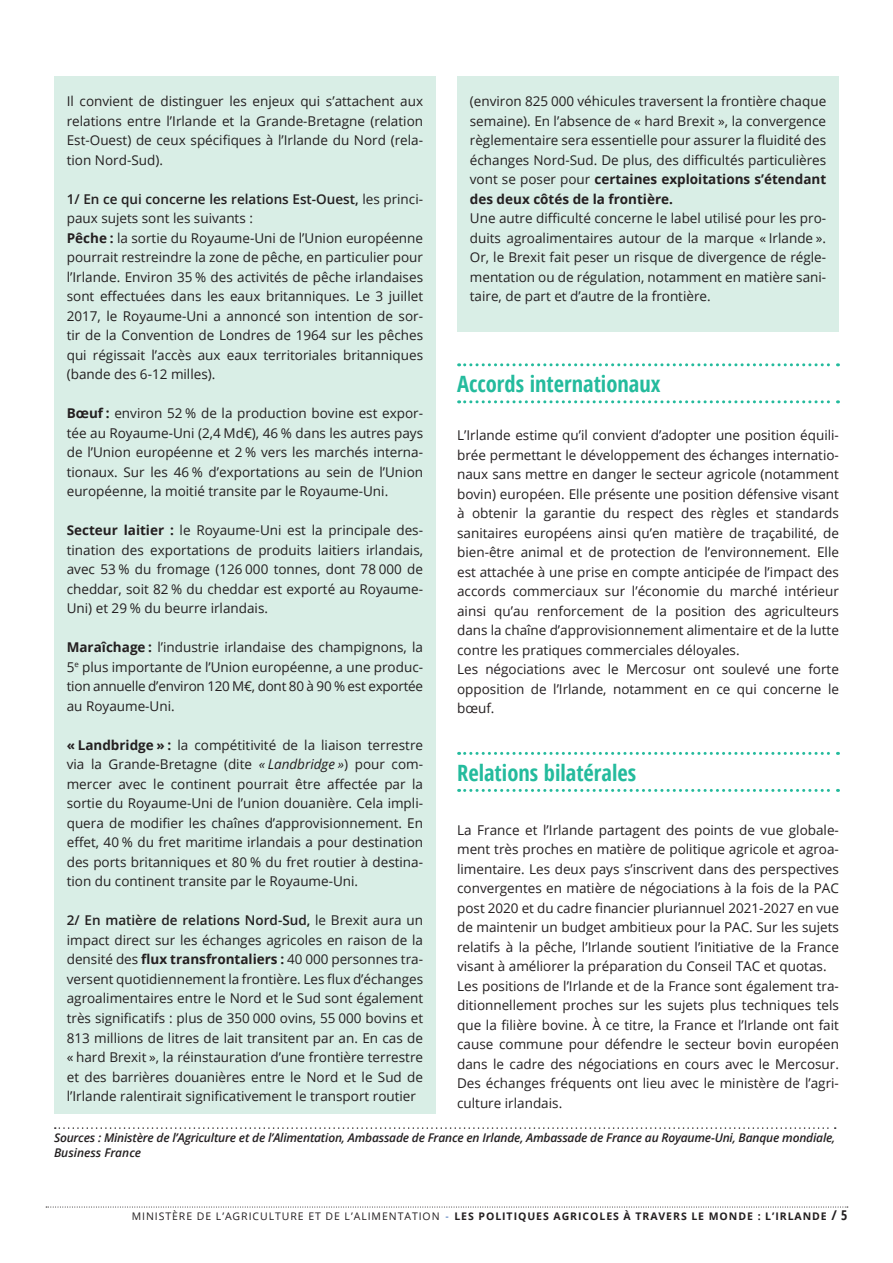
<style>
.page{position:relative;width:893px;height:1263px;background:#fff}
.page>*{position:absolute;margin:0;border:0;box-sizing:border-box;transform-origin:0 0}
.Inter{font:700 condensed 22.5px "Open Sans";color:#24bb9d}
.Texte{font:13.5px/19.5px "Open Sans";color:#231f20;text-align:justify}
.Texte-2{font:600 13.5px/19.5px "Open Sans";color:#231f20}
.Source_ambassade{font:italic 600 12px/15px "Open Sans";letter-spacing:-.015em;color:#231f20}
.t1{font:700 10.5px "Open Sans";letter-spacing:.09em;color:#231f20}
.s1{font-weight:700}
.s2{font-weight:400}
.s3{font-style:italic}
.s4{font-weight:600}
.s5{font-weight:400;color:#2d60ad}
.s6{font-stretch:condensed;font-size:13.5px}
</style>
<div class="page">
<svg style="left:46px;top:1207px;width:802px;height:1px"></svg>
<div style="left:54px;top:77px;width:382px;height:1037px;background:#d9eee6"></div>
<div style="left:457px;top:77px;width:382px;height:255px;background:#d9eee6"></div>
<svg style="left:459px;top:363px;width:379px;height:3px"></svg>
<svg style="left:459px;top:400px;width:379px;height:3px"></svg>
<svg style="left:459px;top:752px;width:379px;height:3px"></svg>
<svg style="left:459px;top:789px;width:379px;height:3px"></svg>
<svg style="left:55px;top:1127px;width:781px;height:2px"></svg>
<p class="Texte" style="left:470px;top:91px;width:358px">(environ 825 000 véhicules traversent la frontière chaque semaine). En l’absence de « hard Brexit », la convergence</p>
<p class="Texte" style="left:470px;top:130px;width:358px">règlementaire sera essentielle pour assurer la fluidité des échanges Nord-Sud. De plus, des difficultés particulières vont se poser pour <span class="s1">certaines exploitations s’étendant des deux côtés de la frontière.</span></p>
<p class="Texte" style="left:470px;top:208px;width:358px">Une autre difficulté concerne le label utilisé pour les pro&shy;duits agroalimentaires autour de la marque « Irlande ».<br>Or, le Brexit fait peser un risque de divergence de régle&shy;mentation ou de régulation, notamment en matière sani&shy;taire, de part et d’autre de la frontière.</p>
<p class="Texte" style="left:67px;top:91px;width:358px">Il convient de distinguer les enjeux qui s’attachent aux relations entre l’Irlande et la Grande-Bretagne (relation Est-Ouest) de ceux spécifiques à l’Irlande du Nord (rela&shy;tion Nord-Sud).</p>
<p class="Texte-2" style="left:67px;top:189px;width:358px">1/ En ce qui concerne les relations Est-Ouest, <span class="s2">les princi&shy;paux sujets sont les suivants :</span></p>
<p class="Texte" style="left:67px;top:228px;width:358px"><span class="s1">Pêche :</span> la sortie du Royaume-Uni de l’Union européenne pourrait restreindre la zone de pêche, en particulier pour l’Irlande. Environ 35 % des activités de pêche irlandaises sont effectuées dans les eaux britanniques. Le 3 juillet 2017, le Royaume-Uni a annoncé son intention de sor&shy;tir de la Convention de Londres de 1964 sur les pêches qui régissait l’accès aux eaux territoriales britanniques (bande des 6-12 milles).</p>
<p class="Texte" style="left:67px;top:403px;width:358px"><span class="s1">Bœuf :</span> environ 52 % de la production bovine est expor&shy;tée au Royaume-Uni (2,4 Md€), 46 % dans les autres pays de l’Union européenne et 2 % vers les marchés interna&shy;tionaux. Sur les 46 % d’exportations au sein de l’Union européenne, la moitié transite par le Royaume-Uni.</p>
<p class="Texte" style="left:67px;top:520px;width:358px"><span class="s1">Secteur laitier :</span> le Royaume-Uni est la principale des&shy;tination des exportations de produits laitiers irlandais, avec 53 % du fromage (126 000 tonnes, dont 78 000 de cheddar, soit 82 % du cheddar est exporté au Royaume-Uni) et 29 % du beurre irlandais.</p>
<p class="Texte" style="left:67px;top:637px;width:358px"><span class="s1">Maraîchage :</span> l’industrie irlandaise des champignons, la 5<sup>e</sup> plus importante de l’Union européenne, a une produc&shy;tion annuelle d’environ 120 M€, dont 80 à 90 % est exportée au Royaume-Uni.</p>
<p class="Texte" style="left:67px;top:735px;width:358px"><span class="s1">« Landbridge » :</span> la compétitivité de la liaison terrestre via la Grande-Bretagne (dite <span class="s3">« Landbridge »</span>) pour com&shy;mercer avec le continent pourrait être affectée par la sortie du Royaume-Uni de l’union douanière. Cela impli&shy;quera de modifier les chaînes d’approvisionnement. En effet, 40 % du fret maritime irlandais a pour destination des ports britanniques et 80 % du fret routier à destina&shy;tion du continent transite par le Royaume-Uni.</p>
<p class="Texte" style="left:67px;top:910px;width:358px"><span class="s4">2/ En matière de relations Nord-Sud,</span> le Brexit aura un impact direct sur les échanges agricoles en raison de la densité des <span class="s1">flux transfrontaliers :</span> 40 000 personnes tra&shy;versent quotidiennement la frontière. Les flux d’échanges agroalimentaires entre le Nord et le Sud sont également très significatifs : plus de 350 000 ovins, 55 000 bovins et 813 millions de litres de lait transitent par an. En cas de « hard Brexit », la réinstauration d’une frontière terrestre et des barrières douanières entre le Nord et le Sud de l’Irlande ralentirait significativement le transport routier</p>
<p class="Inter" style="left:457px;top:368px;width:205px">Accords internationaux</p>
<p class="Texte" style="left:457px;top:425px;width:383px">L’Irlande estime qu’il convient d’adopter une position équili&shy;brée permettant le développement des échanges internatio&shy;naux sans mettre en danger le secteur agricole (notamment bovin) européen. Elle présente une position défensive visant à obtenir la garantie du respect des règles et standards sanitaires européens ainsi qu’en matière de traçabilité, de bien-être animal et de protection de l’environnement. Elle est attachée à une prise en compte anticipée de l’impact des accords commerciaux sur l’économie du marché intérieur ainsi qu’au renforcement de la position des agriculteurs dans la chaîne d’approvisionnement alimentaire et de la lutte contre les pratiques commerciales déloyales.</p>
<p class="Texte" style="left:457px;top:659px;width:383px">Les négociations avec le Mercosur ont soulevé une forte opposition de l’Irlande, notamment en ce qui concerne le bœuf.</p>
<p class="Inter" style="left:457px;top:757px;width:181px">Relations bilatérales</p>
<p class="Texte" style="left:457px;top:820px;width:383px">La France et l’Irlande partagent des points de vue globale&shy;ment très proches en matière de politique agricole et agroa&shy;limentaire. Les deux pays s’inscrivent dans des perspectives convergentes en matière de négociations à la fois de la PAC post 2020 et du cadre financier pluriannuel 2021-2027 en vue de maintenir un budget ambitieux pour la PAC. Sur les sujets relatifs à la pêche, l’Irlande soutient l’initiative de la France visant à améliorer la préparation du Conseil TAC et quotas.</p>
<p class="Texte" style="left:457px;top:976px;width:383px">Les positions de l’Irlande et de la France sont également tra&shy;ditionnellement proches sur les sujets plus techniques tels que la filière bovine. À ce titre, la France et l’Irlande ont fait cause commune pour défendre le secteur bovin européen dans le cadre des négociations en cours avec le Mercosur.<br>Des échanges fréquents ont lieu avec le ministère de l’agri&shy;culture irlandais.</p>
<p class="Source_ambassade" style="left:54px;top:1129px;width:783px">Sources : Ministère de l’Agriculture et de l’Alimentation, Ambassade de France en Irlande, Ambassade de France au Royaume-Uni, Banque mondiale,<br>Business France</p>
<p class="t1" style="left:132px;top:1209px;width:717px"><span class="s2">MINISTÈRE DE L’AGRICULTURE ET DE L’ALIMENTATION</span> <span class="s5">-</span> LES POLITIQUES AGRICOLES À TRAVERS LE MONDE : L’IRLANDE <span class="s6">/ 5</span></p>
</div>
